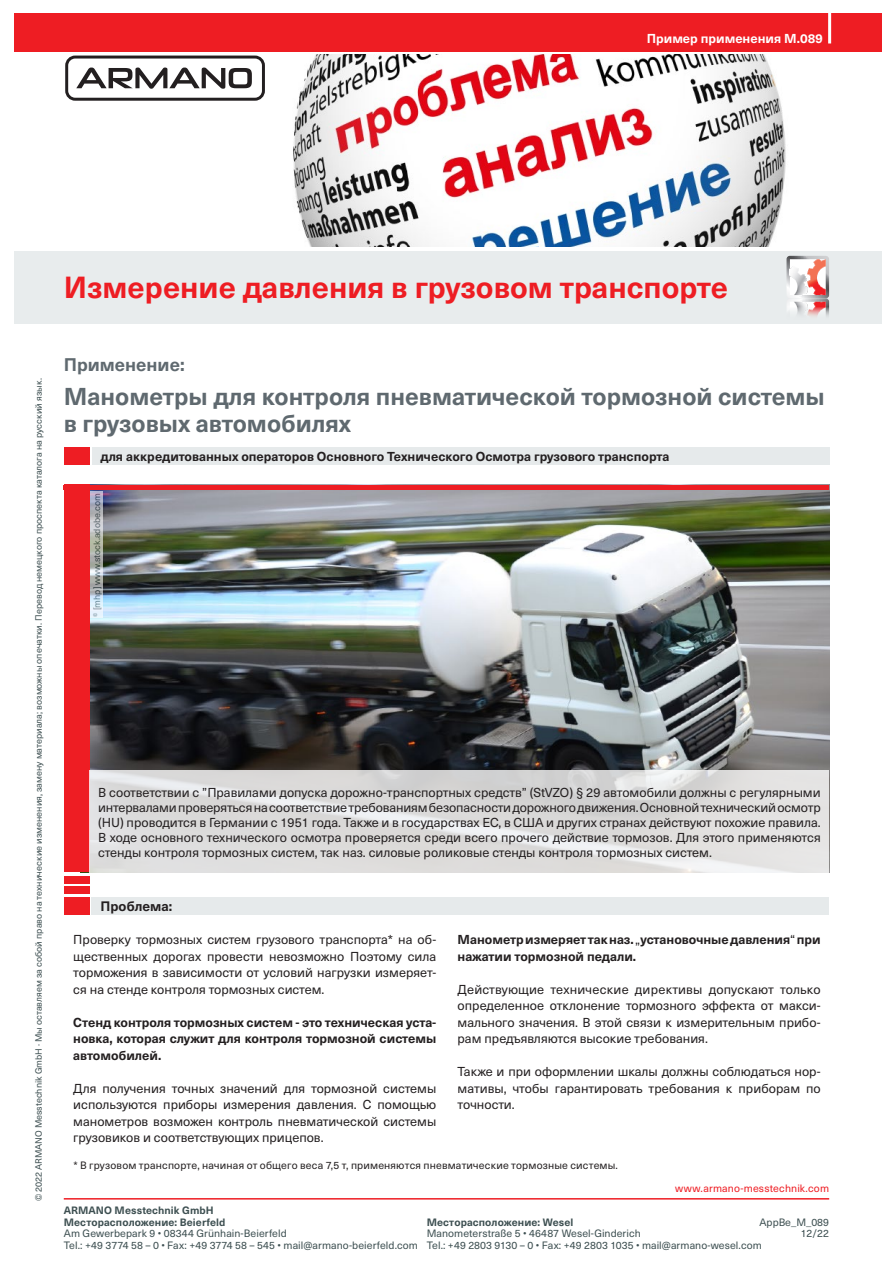
<style>
.page{position:relative;width:893px;height:1263px;background:#fff}
.page>*{position:absolute;margin:0;border:0;box-sizing:border-box;transform-origin:0 0}
.t1{font:700 30px "Neue Haas Unica W1 G";color:#ee1d23}
.t2{font:700 24px/27px "Neue Haas Unica W1 G";color:#5f696f}
.t3{font:700 18px "Neue Haas Unica W1 G";color:#5f696f}
.t4{font:700 13.5px "Neue Haas Unica W1 G";color:#231f20}
.t5{font:12.75px/16.5px "Neue Haas Unica W1 G";color:#231f20;text-align:justify}
.t6{font:700 12.75px/16.5px "Neue Haas Unica W1 G";color:#231f20;text-align:justify}
.t7{font:700 12.75px "Neue Haas Unica W1 G";color:#fff}
.t8{font:10.5px/11.6px "Neue Haas Unica W1 G";letter-spacing:.005em;color:#3d4f51}
.t9{font:10.5px "Neue Haas Unica W1 G";letter-spacing:.015em;color:#231f20}
.t10{font:700 10.5px/11.6px "Neue Haas Unica W1 G";letter-spacing:.005em;color:#3d4f51}
.t11{font:10.5px "Neue Haas Unica W1 G";letter-spacing:.015em;color:#ee1d23}
.t12{font:9px "Neue Haas Unica W1 G";color:#3d4f51}
.s1{font-weight:400}
</style>
<div class="page">
<hr style="left:64px;top:1198px;width:765px;height:1px;background:#ee1d23">
<img style="left:258px;top:55px;width:528px;height:191px">
<div style="left:14px;top:251px;width:867px;height:73px;background:#e6eaeb"></div>
<div style="left:65px;top:56px;width:200px;height:45px;border:3px solid #231f20;border-radius:8px"></div>
<svg style="left:76px;top:68px;width:176px;height:21px"></svg>
<div style="left:14px;top:13px;width:867px;height:38px;background:#ee1d23"></div>
<hr style="left:828px;top:9px;width:3px;height:34px;background:#fff">
<div style="left:92px;top:447px;width:737px;height:17px;background:#e6eaeb"></div>
<div style="left:64px;top:447px;width:25px;height:18px;background:#ee1d23"></div>
<img style="left:89px;top:489px;width:740px;height:281px">
<div style="left:92px;top:897px;width:737px;height:18px;background:#e6eaeb"></div>
<div style="left:64px;top:897px;width:25px;height:18px;background:#ee1d23"></div>
<div style="left:64px;top:485px;width:25px;height:387px;background:#ee1d23"></div>
<hr style="left:64px;top:485px;width:765px;height:4px;background:#ee1d23">
<div style="left:64px;top:886px;width:25px;height:8px;background:#ee1d23"></div>
<div style="left:64px;top:876px;width:25px;height:7px;background:#ee1d23"></div>
<svg style="left:89px;top:770px;width:740px;height:102px;background:#dddddc"></svg>
<svg style="left:786px;top:256px;width:43px;height:61px"></svg>
<img style="left:790px;top:302px;width:18px;height:15px">
<svg style="left:90px;top:491px;width:13px;height:127px;background:#bfc4c8"></svg>
<p class="t7" style="left:647px;top:29px;width:178px">Пример применения M.089</p>
<h1 class="t1" style="left:64px;top:265px;width:666px">Измерение давления в грузовом транспорте</h1>
<p class="t12" style="left:32px;top:1201px;width:824px;rotate:-90deg">© 2022 ARMANO Messtechnik GmbH · Мы оставляем за собой право на технические изменения, замену материала; возможны опечатки. Перевод немецкого проспекта каталога на русский язык.</p>
<h3 class="t3" style="left:64px;top:351px;width:122px">Применение:</h3>
<h2 class="t2" style="left:64px;top:382px;width:763px">Манометры для контроля пневматической тормозной системы в грузовых автомобилях</h2>
<p class="t6" style="left:100px;top:447px;width:570px">для аккредитованных операторов Основного Технического Осмотра грузового транспорта</p>
<p class="t12" style="left:90px;top:616px;width:125px;rotate:-90deg"><sup>©</sup> [mhp] www.stock.adobe.com</p>
<p class="t5" style="left:98px;top:784px;width:724px;line-height:15px">В соответствии с ”Правилами допуска дорожно-транспортных средств” (StVZO) § 29 автомобили должны с регулярными интервалами проверяться на соответствие требованиям безопасности дорожного движения. Основной технический осмотр (HU) проводится в Германии с 1951 года. Также и в государствах ЕС, в США и других странах действуют похожие правила.<br>В ходе основного технического осмотра проверяется среди всего прочего действие тормозов. Для этого применяются стенды контроля тормозных систем, так наз. силовые роликовые стенды контроля тормозных систем.</p>
<p class="t4" style="left:100px;top:896px;width:73px">Проблема:</p>
<p class="t5" style="left:73px;top:931px;width:365px">Проверку тормозных систем грузового транспорта* на об&shy;щественных дорогах провести невозможно Поэтому сила торможения в зависимости от условий нагрузки измеряет&shy;ся на стенде контроля тормозных систем.</p>
<p class="t6" style="left:73px;top:1013px;width:365px">Стенд контроля тормозных систем - это техническая уста&shy;новка, которая служит для контроля тормозной системы автомобилей.</p>
<p class="t5" style="left:73px;top:1079px;width:365px">Для получения точных значений для тормозной системы используются приборы измерения давления. С помощью манометров возможен контроль пневматической системы грузовиков и соответствующих прицепов.</p>
<p class="t6" style="left:458px;top:931px;width:365px">Манометр измеряет так наз. <span class="s1">„</span>установочные давления<span class="s1">“</span> при нажатии тормозной педали.</p>
<p class="t5" style="left:458px;top:980px;width:365px">Действующие технические директивы допускают только определенное отклонение тормозного эффекта от макси&shy;мального значения. В этой связи к измерительным прибо&shy;рам предъявляются высокие требования.</p>
<p class="t5" style="left:458px;top:1063px;width:365px">Также и при оформлении шкалы должны соблюдаться нор&shy;мативы, чтобы гарантировать требования к приборам по точности.</p>
<p class="t9" style="left:73px;top:1158px;width:546px">* В грузовом транспорте, начиная от общего веса 7,5 т, применяются пневматические тормозные системы.</p>
<p class="t10" style="left:64px;top:1204px;width:163px">ARMANO Messtechnik GmbH<br>Месторасположение: Beierfeld</p>
<p class="t8" style="left:64px;top:1227px;width:356px">Am Gewerbepark 9 • 08344 Grünhain-Beierfeld<br>Tel.: +49 3774 58 – 0 • Fax: +49 3774 58 – 545 • mail@armano-beierfeld.com</p>
<p class="t11" style="left:675px;top:1181px;width:155px">www.armano-messtechnik.com</p>
<p class="t8" style="left:759px;top:1216px;width:71px;text-align:right">AppBe_M_089<br>12/22</p>
<p class="t10" style="left:427px;top:1215px;width:148px">Месторасположение: Wesel</p>
<p class="t8" style="left:427px;top:1227px;width:337px">Manometerstraße 5 • 46487 Wesel-Ginderich<br>Tel.: +49 2803 9130 – 0 • Fax: +49 2803 1035 • mail@armano-wesel.com</p>
</div>
